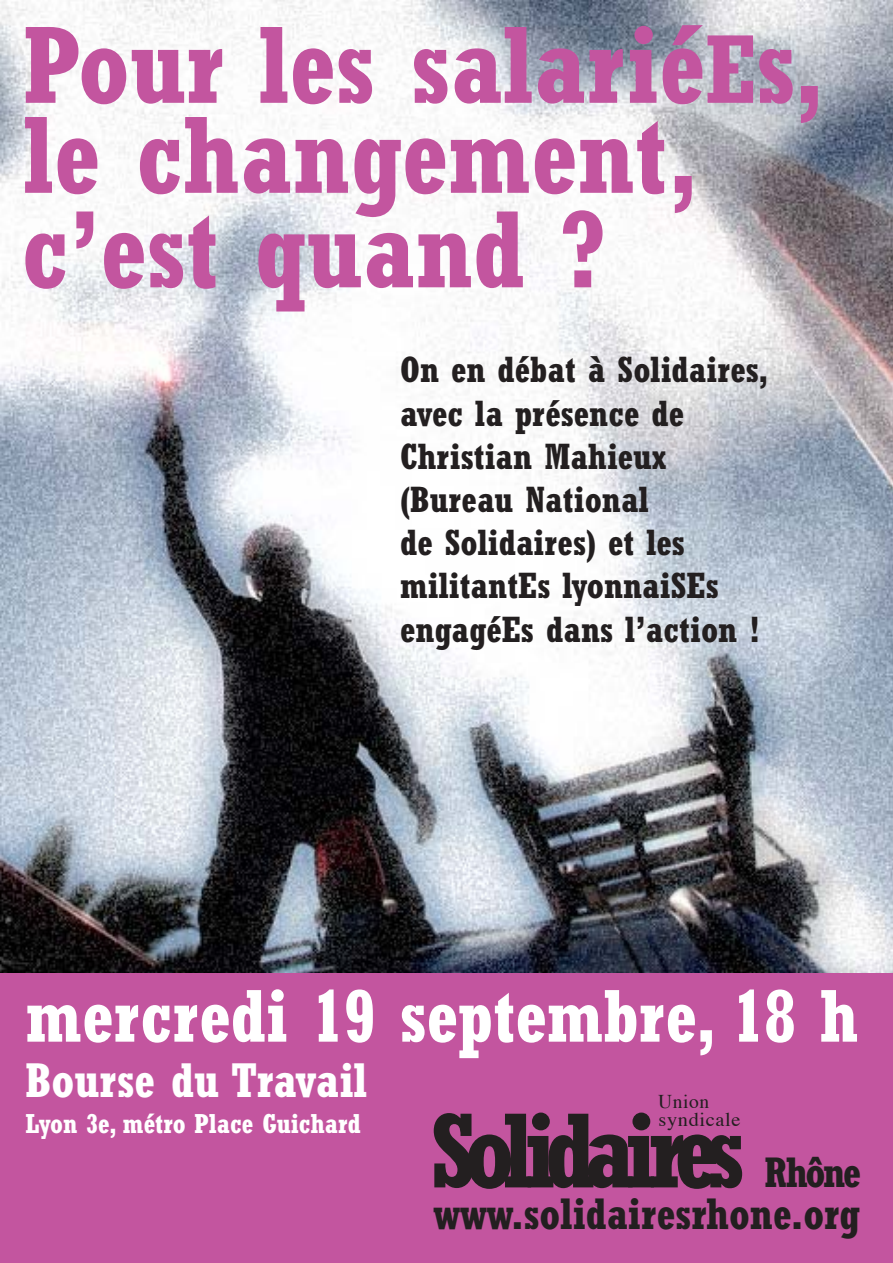
<style>
.page{position:relative;width:893px;height:1263px;background:#fff}
.page>*{position:absolute;margin:0;border:0;box-sizing:border-box;transform-origin:0 0}
.t1{font:700 condensed 108px/184.5px "Rockwell Std";color:#c3559f}
.t2{font:700 condensed 105px "Rockwell Std";letter-spacing:-.105em;color:#231f20}
.t3{font:700 condensed 73.5px "Rockwell Std";color:#fff}
.t4{font:700 condensed 48px "Rockwell Std";color:#fff}
.t5{font:700 condensed 43.5px "Rockwell Std";color:#231f20}
.t6{font:700 condensed 42px "Rockwell Std";letter-spacing:-.055em;color:#231f20}
.t7{font:700 condensed 36px/43.2px "Rockwell Std";color:#231f20}
.t8{font:700 condensed 27px "Rockwell Std";color:#fff}
.t9{font:19.5px "Times";letter-spacing:.03em;color:#231f20;scale:1.05 1}
.t10{font:19.5px "Times";letter-spacing:.03em;color:#231f20}
.s1{font-size:96px}
</style>
<div class="page">
<img style="left:0;top:0;width:893px;height:974px">
<div style="left:0;top:974px;width:893px;height:289px;background:#c3559f"></div>
<h1 class="t1" style="left:22px;top:-15px;width:805px">Pour les salarié<span class="s1">E</span>s, c’est quand ?</h1>
<h1 class="t1" style="left:24px;top:75px;width:677px">le changement,</h1>
<p class="t7" style="left:400px;top:352px;width:370px">On en débat à Solidaires, avec la présence de<br>Christian Mahieux (Bureau National<br>de Solidaires) et les militantEs lyonnaiSEs engagéEs dans l’action !</p>
<h3 class="t3" style="left:26px;top:989px;width:834px">mercredi 19 septembre, 18 h</h3>
<h3 class="t4" style="left:26px;top:1063px;width:343px">Bourse du Travail</h3>
<p class="t8" style="left:26px;top:1114px;width:337px">Lyon 3e, métro Place Guichard</p>
<p class="t10" style="left:658px;top:1094px;width:53px">Union</p>
<p class="t9" style="left:658px;top:1111px;width:80px">syndicale</p>
<h2 class="t2" style="left:431px;top:1112px;width:316px">Solidaires</h2>
<p class="t6" style="left:764px;top:1157px;width:99px">Rhône</p>
<p class="t5" style="left:433px;top:1198px;width:429px">www.solidairesrhone.org</p>
</div>
